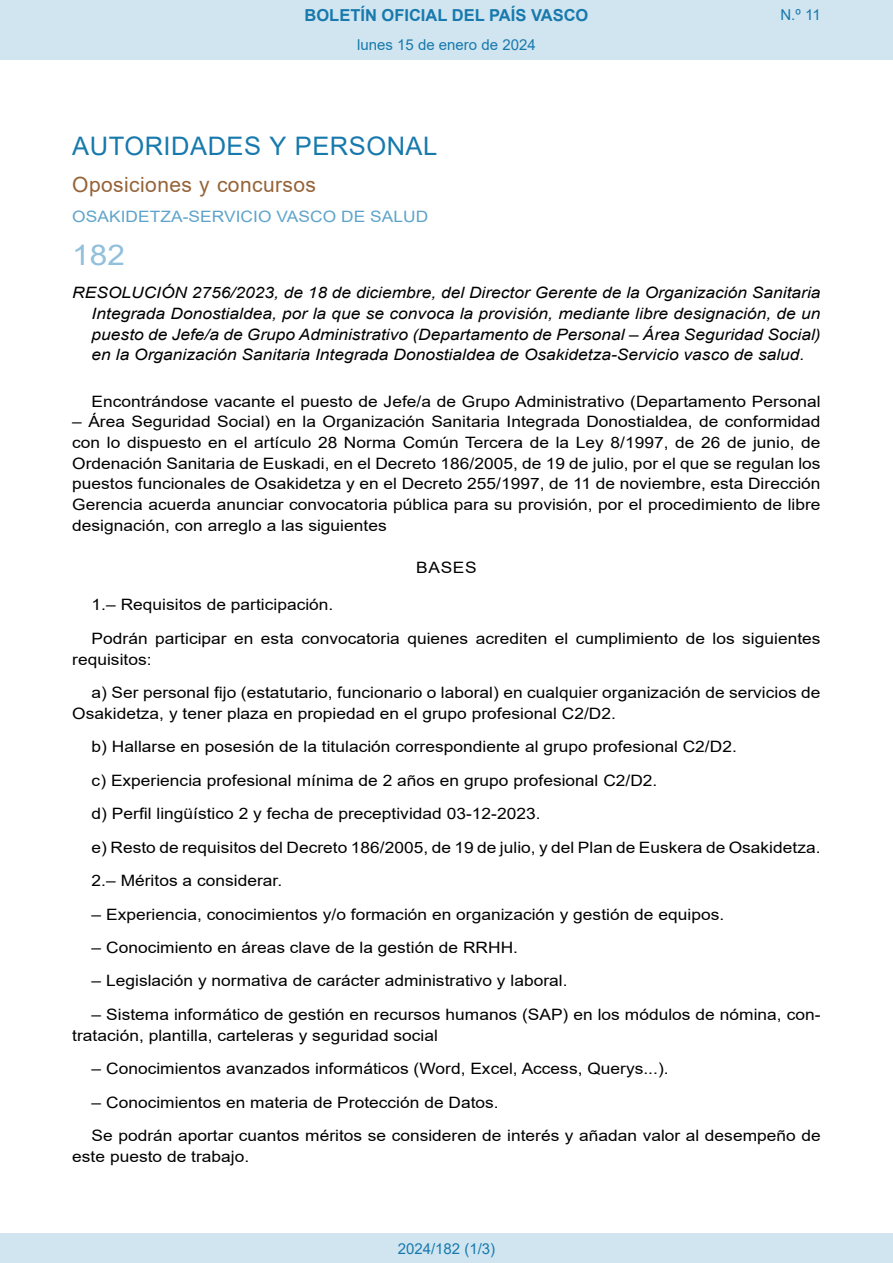
<style>
.page{position:relative;width:893px;height:1263px;background:#fff}
.page>*{position:absolute;margin:0;border:0;box-sizing:border-box;transform-origin:0 0}
.BOPVOrden{font:28.5px "Arial";color:#90c0db;scale:1.11 1}
.BOPVSeccion{font:25.5px "Arial";letter-spacing:.02em;color:#1879ad}
.BOPVSubseccion{font:21px "Arial";letter-spacing:.02em;color:#956338}
.t1{font:700 16.5px "Arial";color:#1879ad}
.BOPVDetalle{font:15.6px/20.7px "Arial";color:#000;scale:1.11 1}
.BOPVTitulo{font:italic 15.6px/20.7px "Arial";color:#000;text-align:justify;scale:1.11 1}
.BOPVOrganismo{font:15.6px "Arial";letter-spacing:.005em;color:#5ea4ca;scale:1.11 1}
.BOPVClave{font:15.6px "Arial";letter-spacing:.035em;color:#000;scale:1.11 1}
.Paginacion_Centro{font:15px "Arial";color:#1879ad}
</style>
<div class="page">
<div style="left:0;top:0;width:893px;height:60px;background:#d0e5f0"></div>
<div style="left:0;top:1233px;width:893px;height:30px;background:#d0e5f0"></div>
<p class="t1" style="left:305px;top:3px;width:285px">BOLETÍN OFICIAL DEL PAÍS VASCO</p>
<p class="Paginacion_Centro" style="left:357px;top:35px;width:180px">lunes 15 de enero de 2024</p>
<p class="Paginacion_Centro" style="left:780px;top:5px;width:42px">N.º 11</p>
<p class="BOPVSeccion" style="left:72px;top:128px;width:366px">AUTORIDADES Y PERSONAL</p>
<p class="BOPVSubseccion" style="left:72px;top:170px;width:245px">Oposiciones y concursos</p>
<p class="BOPVOrganismo" style="left:72px;top:206px;width:322px">OSAKIDETZA-SERVICIO VASCO DE SALUD</p>
<p class="BOPVOrden" style="left:72px;top:235px;width:49px">182</p>
<p class="BOPVTitulo" style="left:92px;top:283px;width:658px;text-indent:-19px">RESOLUCIÓN 2756/2023, de 18 de diciembre, del Director Gerente de la Organización Sanitaria Integrada Donostialdea, por la que se convoca la provisión, mediante libre designación, de un puesto de Jefe/a de Grupo Administrativo (Departamento de Personal – Área Seguridad Social) en la Organización Sanitaria Integrada Donostialdea de Osakidetza-Servicio vasco de salud.</p>
<p class="BOPVDetalle" style="left:92px;top:391px;width:658px">Encontrándose vacante el puesto de Jefe/a de Grupo Administrativo (Departamento Personal</p>
<p class="BOPVDetalle" style="left:72px;top:411px;width:676px;text-align:justify">– Área Seguridad Social) en la Organización Sanitaria Integrada Donostialdea, de conformidad con lo dispuesto en el artículo 28 Norma Común Tercera de la Ley 8/1997, de 26 de junio, de Ordenación Sanitaria de Euskadi, en el Decreto 186/2005, de 19 de julio, por el que se regulan los puestos funcionales de Osakidetza y en el Decreto 255/1997, de 11 de noviembre, esta Dirección Gerencia acuerda anunciar convocatoria pública para su provisión, por el procedimiento de libre designación, con arreglo a las siguientes</p>
<p class="BOPVClave" style="left:416px;top:556px;width:56px">BASES</p>
<p class="BOPVDetalle" style="left:92px;top:594px;width:219px">1.– Requisitos de participación.</p>
<p class="BOPVDetalle" style="left:72px;top:628px;width:676px;text-indent:19px">Podrán participar en esta convocatoria quienes acrediten el cumplimiento de los siguientes requisitos:</p>
<p class="BOPVDetalle" style="left:72px;top:682px;width:676px;text-indent:19px">a) Ser personal fijo (estatutario, funcionario o laboral) en cualquier organización de servicios de<br>Osakidetza, y tener plaza en propiedad en el grupo profesional C2/D2.</p>
<p class="BOPVDetalle" style="left:92px;top:736px;width:583px">b) Hallarse en posesión de la titulación correspondiente al grupo profesional C2/D2.</p>
<p class="BOPVDetalle" style="left:92px;top:770px;width:511px">c) Experiencia profesional mínima de 2 años en grupo profesional C2/D2.</p>
<p class="BOPVDetalle" style="left:92px;top:803px;width:406px">d) Perfil lingüístico 2 y fecha de preceptividad 03-12-2023.</p>
<p class="BOPVDetalle" style="left:92px;top:837px;width:658px">e) Resto de requisitos del Decreto 186/2005, de 19 de julio, y del Plan de Euskera de Osakidetza.</p>
<p class="BOPVDetalle" style="left:92px;top:870px;width:173px">2.– Méritos a considerar.</p>
<p class="BOPVDetalle" style="left:92px;top:904px;width:571px">– Experiencia, conocimientos y/o formación en organización y gestión de equipos.</p>
<p class="BOPVDetalle" style="left:92px;top:937px;width:386px">– Conocimiento en áreas clave de la gestión de RRHH.</p>
<p class="BOPVDetalle" style="left:92px;top:970px;width:430px">– Legislación y normativa de carácter administrativo y laboral.</p>
<p class="BOPVDetalle" style="left:72px;top:1004px;width:676px;text-indent:19px">– Sistema informático de gestión en recursos humanos (SAP) en los módulos de nómina, con&shy;tratación, plantilla, carteleras y seguridad social</p>
<p class="BOPVDetalle" style="left:92px;top:1058px;width:521px">– Conocimientos avanzados informáticos (Word, Excel, Access, Querys...).</p>
<p class="BOPVDetalle" style="left:92px;top:1092px;width:368px">– Conocimientos en materia de Protección de Datos.</p>
<p class="BOPVDetalle" style="left:72px;top:1125px;width:676px;text-indent:19px">Se podrán aportar cuantos méritos se consideren de interés y añadan valor al desempeño de este puesto de trabajo.</p>
<p class="Paginacion_Centro" style="left:398px;top:1238px;width:99px">2024/182 (1/3)</p>
</div>
